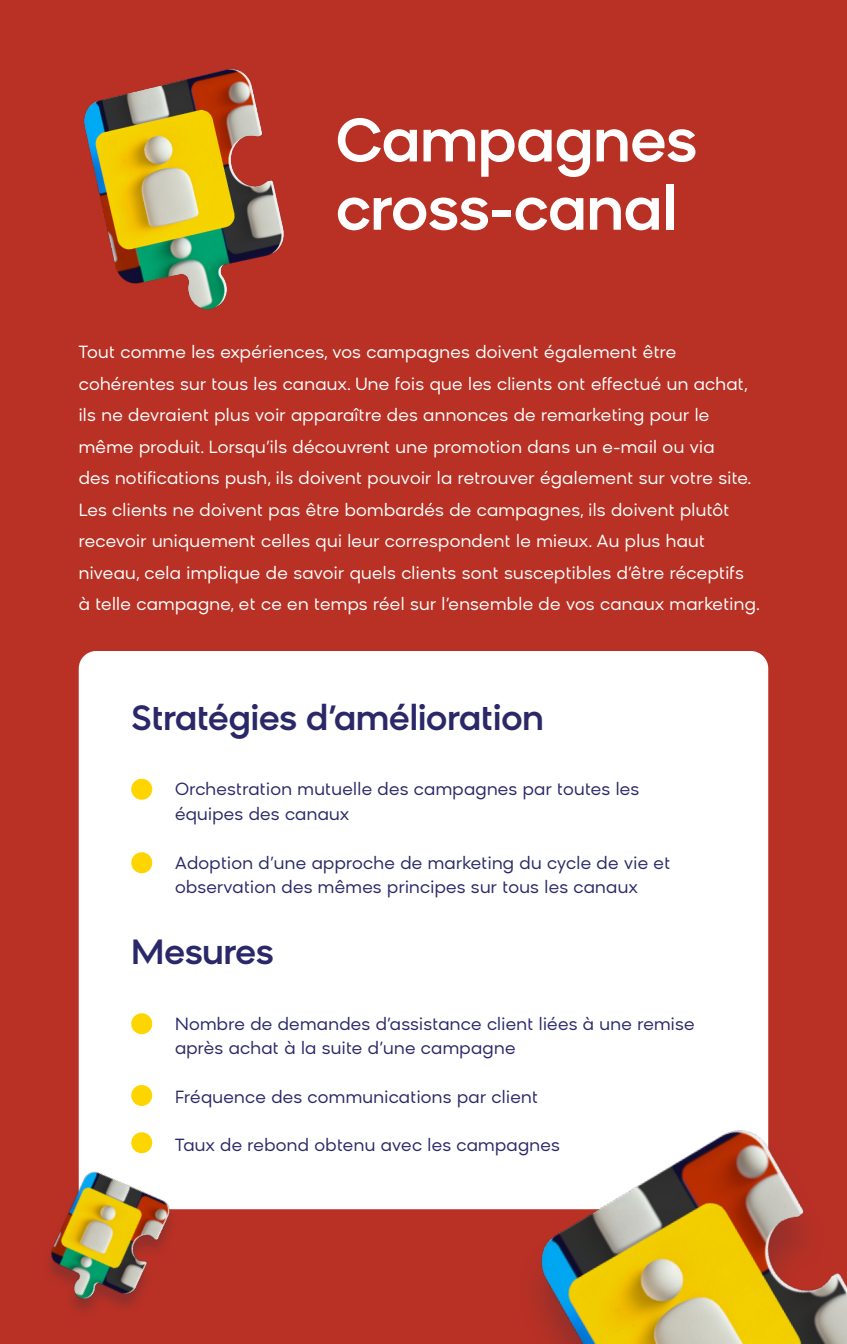
<style>
.page{position:relative;width:847px;height:1344px;background:#b93125}
.page>*{position:absolute;margin:0;border:0;box-sizing:border-box;transform-origin:0 0}
.t1{font:500 61.25px/68.2px "Bloomreach Sans";color:#fff}
.t2{font:500 35px "Bloomreach Sans";color:#2a2868}
.t3{font:17.5px/31.5px "Bloomreach Sans";letter-spacing:.02em;color:#fff}
.t4{font:17.5px/24.5px "Bloomreach Sans";letter-spacing:.02em;color:#2a2868}
</style>
<div class="page">
<img style="left:84px;top:69px;width:200px;height:241px">
<div style="left:79px;top:651px;width:689px;height:558px;background:#fff;border-radius:18px"></div>
<div style="left:131px;top:779px;width:21px;height:21px;background:#ffd500;border-radius:50%"></div>
<div style="left:131px;top:1013px;width:21px;height:21px;background:#ffd500;border-radius:50%"></div>
<div style="left:131px;top:1085px;width:21px;height:21px;background:#ffd500;border-radius:50%"></div>
<div style="left:131px;top:1132px;width:21px;height:21px;background:#ffd500;border-radius:50%"></div>
<div style="left:131px;top:852px;width:21px;height:21px;background:#ffd500;border-radius:50%"></div>
<img style="left:509px;top:1097px;width:338px;height:247px">
<img style="left:49px;top:1151px;width:143px;height:161px">
<h1 class="t1" style="left:336px;top:106px;width:363px">Campagnes cross-canal</h1>
<p class="t3" style="left:79px;top:336px;width:683px">Tout comme les expériences, vos campagnes doivent également être cohérentes sur tous les canaux. Une fois que les clients ont effectué un achat, ils ne devraient plus voir apparaître des annonces de remarketing pour le même produit. Lorsqu’ils découvrent une promotion dans un e-mail ou via<br>des notifications push, ils doivent pouvoir la retrouver également sur votre site.<br>Les clients ne doivent pas être bombardés de campagnes, ils doivent plutôt recevoir uniquement celles qui leur correspondent le mieux. Au plus haut niveau, cela implique de savoir quels clients sont susceptibles d’être réceptifs<br>à telle campagne, et ce en temps réel sur l’ensemble de vos canaux marketing.</p>
<h2 class="t2" style="left:131px;top:696px;width:414px">Stratégies d’amélioration</h2>
<p class="t4" style="left:175px;top:777px;width:466px">Orchestration mutuelle des campagnes par toutes les équipes des canaux</p>
<p class="t4" style="left:175px;top:850px;width:497px">Adoption d’une approche de marketing du cycle de vie et observation des mêmes principes sur tous les canaux</p>
<h2 class="t2" style="left:131px;top:931px;width:144px">Mesures</h2>
<p class="t4" style="left:175px;top:1011px;width:521px">Nombre de demandes d’assistance client liées à une remise après achat à la suite d’une campagne</p>
<p class="t4" style="left:175px;top:1085px;width:364px">Fréquence des communications par client</p>
<p class="t4" style="left:175px;top:1132px;width:386px">Taux de rebond obtenu avec les campagnes</p>
</div>
